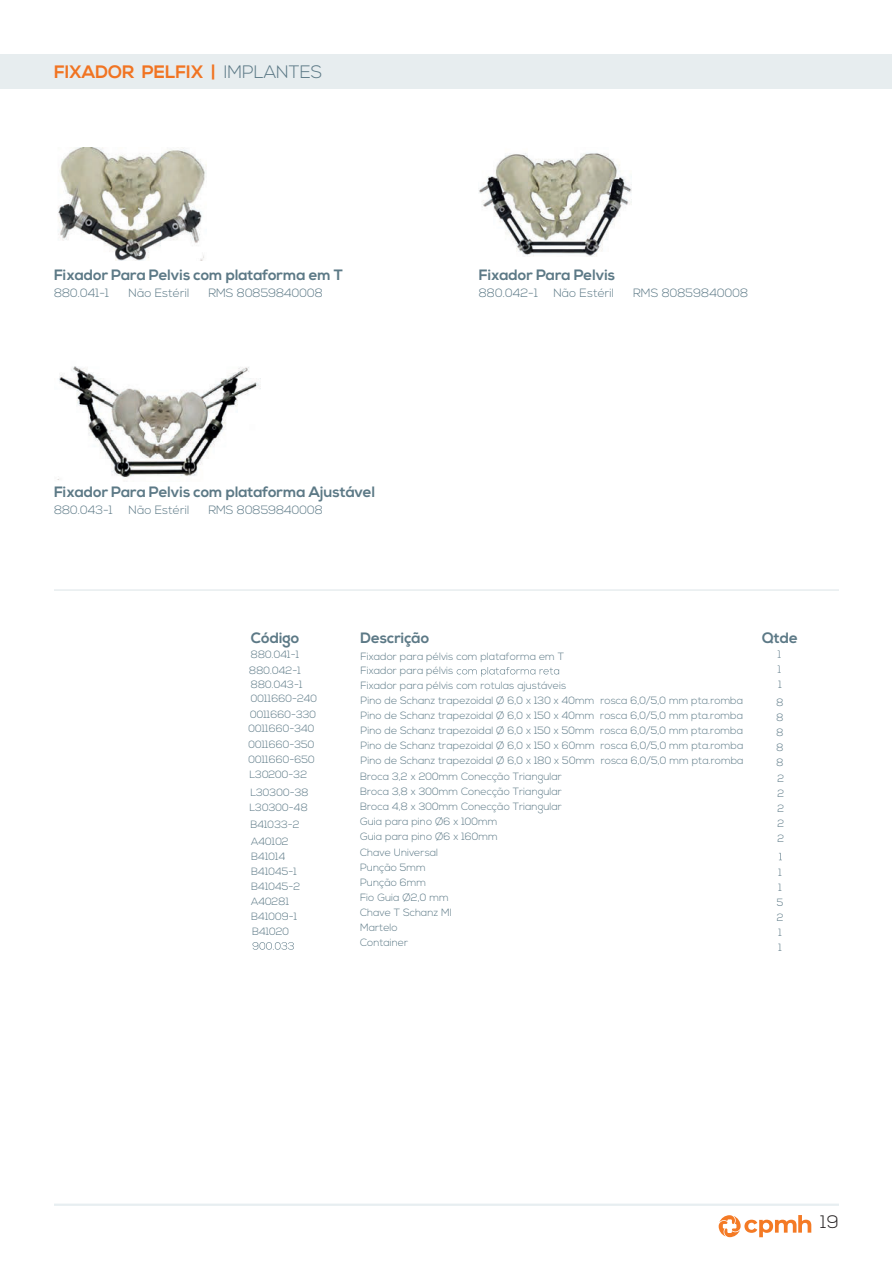
<style>
.page{position:relative;width:893px;height:1263px;background:#fff}
.page>*{position:absolute;margin:0;border:0;box-sizing:border-box;transform-origin:0 0}
.t1{font:700 18px "Nexa";color:#f17422}
.t2{font:300 18px "Nexa";color:#231f20}
.t3{font:700 15px "Nexa";color:#5c7986}
.t4{font:300 12px "Nexa";color:#5c7986}
.t5{font:300 10.5px/15px "Nexa";color:#5c7986}
.s1{font-weight:300;color:#5c7986}
</style>
<div class="page">
<hr style="left:54px;top:1203px;width:785px;height:3px;background:#e7eef1">
<div style="left:1px;top:54px;width:891px;height:35px;background:#e7edef"></div>
<img style="left:58px;top:148px;width:149px;height:112px">
<img style="left:57px;top:366px;width:203px;height:114px">
<img style="left:479px;top:153px;width:153px;height:103px">
<svg style="left:253px;top:942px;width:41px;height:8px"></svg>
<svg style="left:778px;top:650px;width:3px;height:8px"></svg>
<svg style="left:778px;top:665px;width:3px;height:8px"></svg>
<svg style="left:457px;top:667px;width:102px;height:9px"></svg>
<hr style="left:54px;top:589px;width:785px;height:2px;background:#e7edef">
<svg style="left:719px;top:1215px;width:92px;height:22px"></svg>
<h1 class="t1" style="left:54px;top:62px;width:270px">FIXADOR PELFIX | <span class="s1">IMPLANTES</span></h1>
<h2 class="t3" style="left:54px;top:266px;width:291px">Fixador Para Pelvis com plataforma em T</h2>
<p class="t4" style="left:54px;top:286px;width:57px">880.041-1</p>
<p class="t4" style="left:129px;top:286px;width:62px">Não Estéril</p>
<p class="t4" style="left:208px;top:286px;width:116px">RMS 80859840008</p>
<h2 class="t3" style="left:479px;top:266px;width:138px">Fixador Para Pelvis</h2>
<p class="t4" style="left:479px;top:286px;width:61px">880.042-1</p>
<p class="t4" style="left:553px;top:286px;width:62px">Não Estéril</p>
<p class="t4" style="left:633px;top:286px;width:116px">RMS 80859840008</p>
<h2 class="t3" style="left:54px;top:483px;width:323px">Fixador Para Pelvis com plataforma Ajustável</h2>
<p class="t4" style="left:54px;top:503px;width:60px">880.043-1</p>
<p class="t4" style="left:129px;top:503px;width:62px">Não Estéril</p>
<p class="t4" style="left:208px;top:503px;width:116px">RMS 80859840008</p>
<h2 class="t3" style="left:251px;top:629px;width:50px">Código</h2>
<p class="t5" style="left:249px;top:646px;width:53px;line-height:16.4px">880.041-1<br>880.042-1</p>
<p class="t5" style="left:251px;top:678px;width:68px;line-height:13.8px">880.043-1<br>0011660-240</p>
<p class="t5" style="left:248px;top:707px;width:69px;line-height:14.1px">0011660-330<br>0011660-340</p>
<p class="t5" style="left:248px;top:736px;width:68px;line-height:15.9px">0011660-350<br>0011660-650</p>
<p class="t5" style="left:249px;top:766px;width:61px;line-height:17.9px">L30200-32<br>L30300-38</p>
<p class="t5" style="left:249px;top:799px;width:60px;line-height:17.1px">L30300-48<br>B41033-2<br>A40102</p>
<p class="t5" style="left:251px;top:850px;width:51px">B41014<br>B41045-1<br>B41045-2<br>A40281<br>B41009-1<br>B41020</p>
<h2 class="t3" style="left:361px;top:629px;width:70px">Descrição</h2>
<p class="t5" style="left:361px;top:649px;width:384px">Fixador para pélvis com plataforma em T<br>Fixador para pélvis<br>Fixador para pélvis com rotulas ajustáveis<br>Pino de Schanz trapezoidal Ø 6,0 x 130 x 40mm rosca 6,0/5,0 mm pta.romba Pino de Schanz trapezoidal Ø 6,0 x 150 x 40mm rosca 6,0/5,0 mm pta.romba Pino de Schanz trapezoidal Ø 6,0 x 150 x 50mm rosca 6,0/5,0 mm pta.romba Pino de Schanz trapezoidal Ø 6,0 x 150 x 60mm rosca 6,0/5,0 mm pta.romba Pino de Schanz trapezoidal Ø 6,0 x 180 x 50mm rosca 6,0/5,0 mm pta.romba</p>
<p class="t5" style="left:360px;top:770px;width:203px">Broca 3,2 x 200mm Conecção Triangular<br>Broca 3,8 x 300mm Conecção Triangular<br>Broca 4,8 x 300mm Conecção Triangular<br>Guia para pino Ø6 x 100mm<br>Guia para pino Ø6 x 160mm<br>Chave Universal<br>Punção 5mm<br>Punção 6mm<br>Fio Guia Ø2,0 mm<br>Chave T Schanz MI<br>Martelo<br>Container</p>
<h2 class="t3" style="left:762px;top:629px;width:37px">Qtde</h2>
<p class="t5" style="left:776px;top:675px;width:9px;line-height:18.3px">1<br>8</p>
<p class="t5" style="left:776px;top:710px;width:9px;text-align:justify">8<br>8<br>8<br>8</p>
<p class="t5" style="left:777px;top:771px;width:8px;text-align:justify">2<br>2<br>2<br>2<br>2</p>
<p class="t5" style="left:777px;top:865px;width:8px">1<br>1<br>5<br>2<br>1<br>1</p>
<h1 class="t2" style="left:821px;top:1211px;width:20px">19</h1>
</div>
